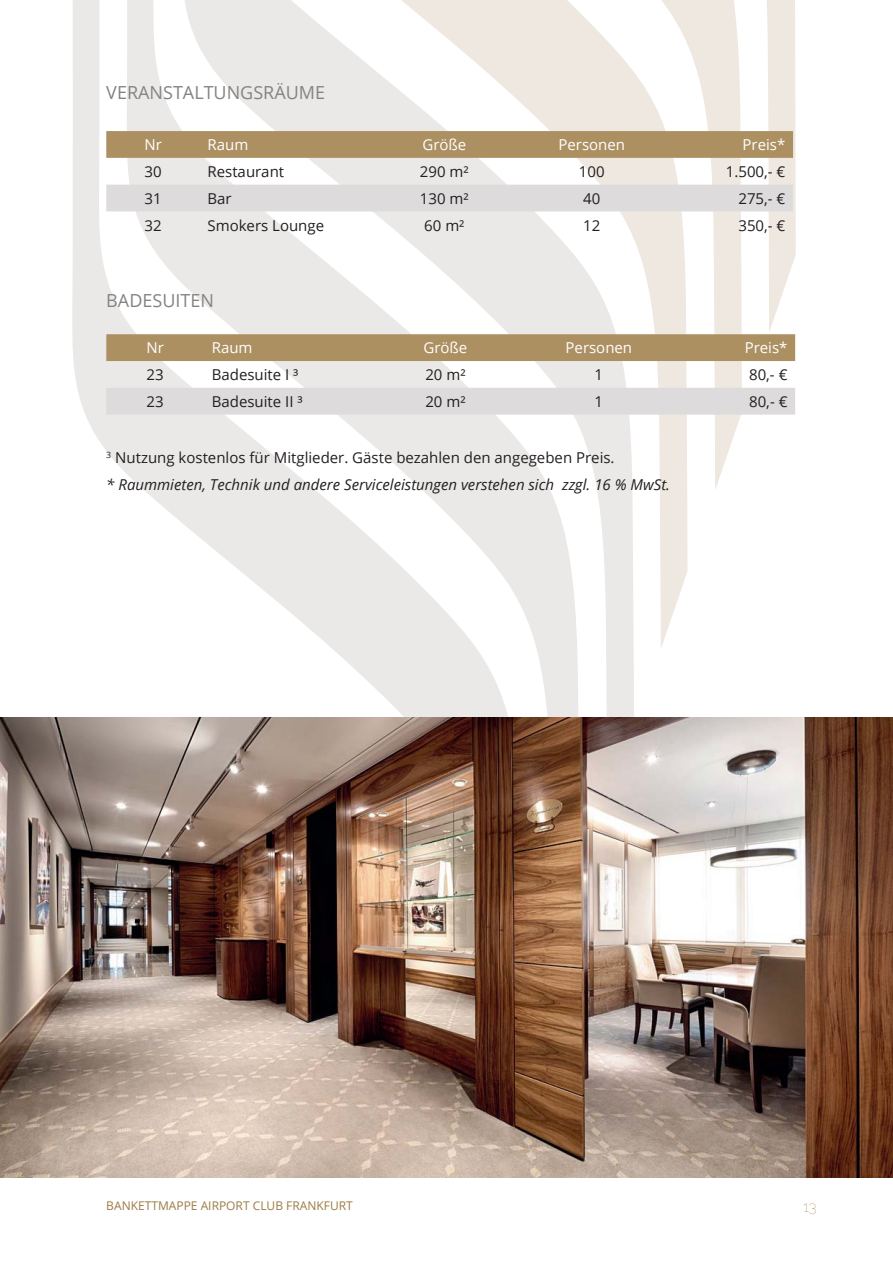
<style>
.page{position:relative;width:893px;height:1263px;background:#fff}
.page>*{position:absolute;margin:0;border:0;box-sizing:border-box;transform-origin:0 0}
.t1{font:18px "Open Sans";color:#838383}
.t2{font:italic 15px/27px "Open Sans";color:#231f20}
.t3{font:15px "Open Sans";color:#231f20}
.t4{font:15px "Open Sans";color:#fff}
.t5{font:100 15px "Raleway";color:#9c7b45}
.t6{font:12px "Open Sans";color:#9c7b45}
.s1{font-style:normal}
</style>
<div class="page">
<svg style="left:742px;top:0;width:54px;height:332px"></svg>
<svg style="left:687px;top:0;width:55px;height:489px;fill:#eee8e0"></svg>
<svg style="left:634px;top:0;width:53px;height:648px"></svg>
<svg style="left:579px;top:12px;width:55px;height:705px;fill:#eee9e8"></svg>
<svg style="left:525px;top:0;width:54px;height:717px;fill:#eee9e8"></svg>
<svg style="left:72px;top:0;width:453px;height:717px;fill:#ebe9e8"></svg>
<svg style="left:106px;top:131px;width:687px;height:27px;background:#ac9063"></svg>
<div style="left:106px;top:185px;width:687px;height:26px;background:#dddbdb"></div>
<div style="left:106px;top:334px;width:689px;height:27px;background:#ac9062"></div>
<div style="left:106px;top:388px;width:689px;height:27px;background:#dddbdb"></div>
<img style="left:0;top:717px;width:893px;height:461px">
<p class="t1" style="left:106px;top:80px;width:220px">VERANSTALTUNGSRÄUME</p>
<p class="t4" style="left:144px;top:134px;width:19px">Nr</p>
<p class="t4" style="left:207px;top:134px;width:42px">Raum</p>
<p class="t4" style="left:422px;top:134px;width:45px">Größe</p>
<p class="t4" style="left:558px;top:134px;width:68px">Personen</p>
<p class="t4" style="left:743px;top:134px;width:44px">Preis*</p>
<p class="t3" style="left:144px;top:161px;width:19px">30</p>
<p class="t3" style="left:208px;top:161px;width:78px">Restaurant</p>
<p class="t3" style="left:420px;top:161px;width:50px">290 m²</p>
<p class="t3" style="left:579px;top:161px;width:27px">100</p>
<p class="t3" style="left:726px;top:161px;width:61px">1.500,- €</p>
<p class="t3" style="left:144px;top:188px;width:19px">31</p>
<p class="t3" style="left:208px;top:188px;width:26px">Bar</p>
<p class="t3" style="left:420px;top:188px;width:50px">130 m²</p>
<p class="t3" style="left:583px;top:188px;width:19px">40</p>
<p class="t3" style="left:738px;top:188px;width:48px">275,- €</p>
<p class="t3" style="left:144px;top:215px;width:19px">32</p>
<p class="t3" style="left:208px;top:215px;width:118px">Smokers Lounge</p>
<p class="t3" style="left:424px;top:215px;width:42px">60 m²</p>
<p class="t3" style="left:583px;top:215px;width:19px">12</p>
<p class="t3" style="left:738px;top:215px;width:48px">350,- €</p>
<p class="t1" style="left:106px;top:288px;width:109px">BADESUITEN</p>
<p class="t4" style="left:146px;top:337px;width:19px">Nr</p>
<p class="t4" style="left:212px;top:337px;width:42px">Raum</p>
<p class="t4" style="left:423px;top:337px;width:45px">Größe</p>
<p class="t4" style="left:566px;top:337px;width:68px">Personen</p>
<p class="t4" style="left:745px;top:337px;width:44px">Preis*</p>
<p class="t3" style="left:147px;top:364px;width:19px">23</p>
<p class="t3" style="left:212px;top:364px;width:88px">Badesuite I ³</p>
<p class="t3" style="left:425px;top:364px;width:42px">20 m²</p>
<p class="t3" style="left:595px;top:364px;width:10px">1</p>
<p class="t3" style="left:749px;top:364px;width:40px">80,- €</p>
<p class="t3" style="left:147px;top:391px;width:19px">23</p>
<p class="t3" style="left:212px;top:391px;width:92px">Badesuite II ³</p>
<p class="t3" style="left:425px;top:391px;width:42px">20 m²</p>
<p class="t3" style="left:595px;top:391px;width:10px">1</p>
<p class="t3" style="left:749px;top:391px;width:40px">80,- €</p>
<p class="t2" style="left:106px;top:443px;width:565px"><sup>3</sup> <span class="s1">Nutzung kostenlos für Mitglieder. Gäste bezahlen den angegeben Preis.<br></span>* Raummieten, Technik und andere Serviceleistungen verstehen sich zzgl. 16 % MwSt.</p>
<p class="t6" style="left:106px;top:1197px;width:248px">BANKETTMAPPE AIRPORT CLUB FRANKFURT</p>
<p class="t5" style="left:804px;top:1201px;width:14px">13</p>
</div>
